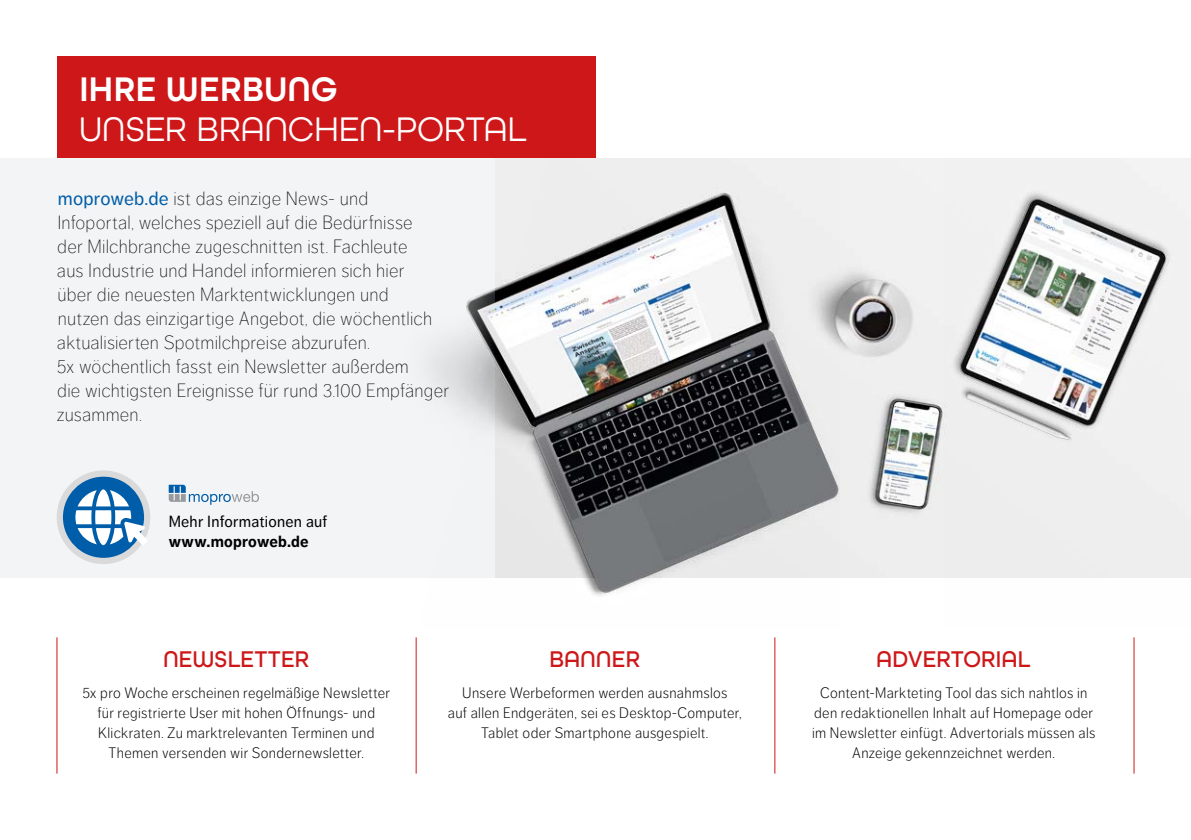
<style>
.page{position:relative;width:1191px;height:840px;background:#fff}
.page>*{position:absolute;margin:0;border:0;box-sizing:border-box;transform-origin:0 0}
.t1{font:36px "All Round Gothic";letter-spacing:.01em;color:#fff;scale:.96 1}
.t2{font:600 36px "All Round Gothic";letter-spacing:.015em;color:#fff;scale:.96 1}
.t3{font:500 24px "All Round Gothic";letter-spacing:.01em;color:#cd1719;scale:.96 1}
.t4{font:300 expanded 19px/24px "Dagny Pro";letter-spacing:.01em;color:#000}
.t5{font:16px "Dagny Pro";letter-spacing:.015em;color:#000}
.t6{font:700 16px "Dagny Pro";letter-spacing:.015em;color:#000}
.t7{font:300 15px/20px "Dagny Pro";letter-spacing:.02em;color:#000;text-align:center}
.s1{font-weight:400;font-stretch:normal;color:#005da9}
</style>
<div class="page">
<div style="left:0;top:158px;width:595px;height:419px;background:#f3f4f5"></div>
<div style="left:57px;top:57px;width:538px;height:101px;background:#cd1719"></div>
<hr style="left:57px;top:637px;width:1px;height:136px;background:#cd1719">
<hr style="left:416px;top:637px;width:1px;height:136px;background:#cd1719">
<hr style="left:774px;top:637px;width:1px;height:136px;background:#cd1719">
<hr style="left:1133px;top:637px;width:1px;height:136px;background:#cd1719">
<div style="left:57px;top:470px;width:93px;height:93px;background:#dadada;border-radius:50%"></div>
<div style="left:63px;top:476px;width:81px;height:81px;background:#005da9;border-radius:50%"></div>
<svg style="left:75px;top:489px;width:73px;height:56px"></svg>
<svg style="left:169px;top:484px;width:90px;height:20px"></svg>
<img style="left:839px;top:158px;width:104px;height:419px">
<img style="left:400px;top:158px;width:439px;height:438px">
<img style="left:943px;top:158px;width:248px;height:420px">
<h1 class="t2" style="left:79px;top:67px;width:270px">IHRE WERBUNG</h1>
<h1 class="t1" style="left:79px;top:107px;width:468px">UNSER BRANCHEN-PORTAL</h1>
<p class="t4" style="left:57px;top:186px;width:394px"><span class="s1">moproweb.de</span> ist das einzige News- und<br>Infoportal, welches speziell auf die Bedürfnisse<br>der Milchbranche zugeschnitten ist. Fachleute<br>aus Industrie und Handel informieren sich hier<br>über die neuesten Marktentwicklungen und<br>nutzen das einzigartige Angebot, die wöchentlich aktualisierten Spotmilchpreise abzurufen.<br>5x wöchentlich fasst ein Newsletter außerdem<br>die wichtigsten Ereignisse für rund 3.100 Empfänger zusammen.</p>
<p class="t5" style="left:169px;top:511px;width:160px">Mehr Informationen auf</p>
<p class="t6" style="left:169px;top:532px;width:141px">www.moproweb.de</p>
<h2 class="t3" style="left:163px;top:644px;width:153px">NEWSLETTER</h2>
<p class="t7" style="left:82px;top:682px;width:309px">5x pro Woche erscheinen regelmäßige Newsletter für registrierte User mit hohen Öffnungs- und Klickraten. Zu marktrelevanten Terminen und Themen versenden wir Sondernewsletter.</p>
<h2 class="t3" style="left:549px;top:644px;width:96px">BANNER</h2>
<p class="t7" style="left:448px;top:682px;width:295px">Unsere Werbeformen werden ausnahmslos<br>auf allen Endgeräten, sei es Desktop-Computer,<br>Tablet oder Smartphone ausgespielt.</p>
<h2 class="t3" style="left:876px;top:644px;width:162px">ADVERTORIAL</h2>
<p class="t7" style="left:812px;top:682px;width:285px">Content-Markteting Tool das sich nahtlos in den redaktionellen Inhalt auf Homepage oder im Newsletter einfügt. Advertorials müssen als Anzeige gekennzeichnet werden.</p>
</div>
